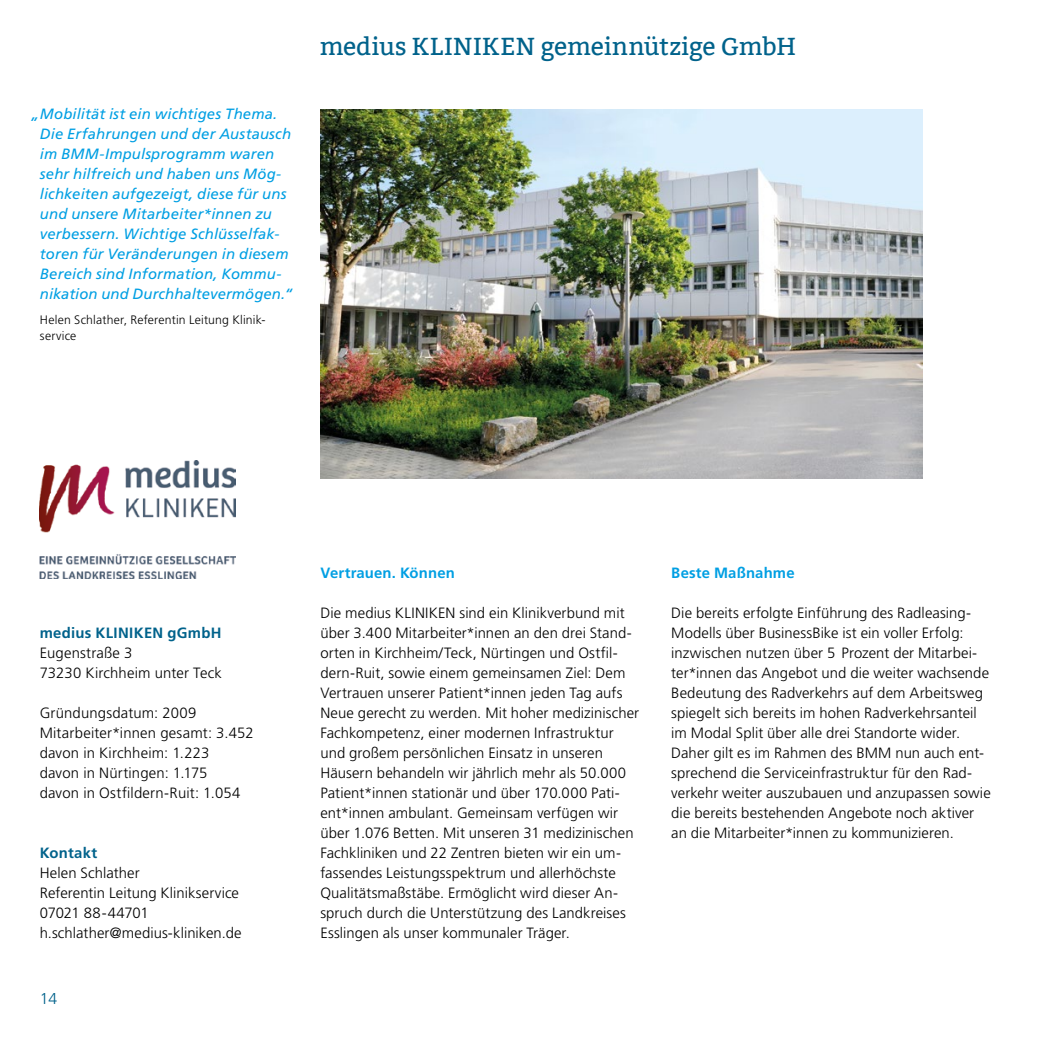
<style>
.page{position:relative;width:1042px;height:1042px;background:#fff}
.page>*{position:absolute;margin:0;border:0;box-sizing:border-box;transform-origin:0 0}
.t1{font:24.5px "Bitter";color:#00628b}
.t2{font:300 15.75px "Frutiger LT Pro";color:#00628b}
.t3{font:300 14.88px/19.9px "Frutiger LT Pro";letter-spacing:.005em;color:#000}
.t4{font:italic 14.88px/19.9px "Frutiger LT Pro";letter-spacing:.01em;color:#009fe3}
.t5{font:700 14.88px "Frutiger LT Pro";letter-spacing:.01em;color:#009fe3}
.t6{font:700 14.88px "Frutiger LT Pro";letter-spacing:.02em;color:#00628b}
.t7{font:300 12.25px/15.8px "Frutiger LT Pro";letter-spacing:.015em;color:#000}
</style>
<div class="page">
<img style="left:40px;top:461px;width:195px;height:117px">
<img style="left:320px;top:110px;width:602px;height:369px">
<p class="t4" style="left:40px;top:104px;width:254px;text-indent:-9px">„Mobilität ist ein wichtiges Thema.<br>Die Erfahrungen und der Austausch im BMM-Impulsprogramm waren sehr hilfreich und haben uns Mög&shy;lichkeiten aufgezeigt, diese für uns und unsere Mitarbeiter*innen zu verbessern. Wichtige Schlüsselfak&shy;toren für Veränderungen in diesem Bereich sind Information, Kommu&shy;nikation und Durchhaltevermögen.“</p>
<p class="t7" style="left:40px;top:312px;width:227px">Helen Schlather, Referentin Leitung Klinik&shy;service</p>
<h1 class="t1" style="left:320px;top:32px;width:478px">medius KLINIKEN gemeinnützige GmbH</h1>
<p class="t6" style="left:40px;top:624px;width:183px">medius KLINIKEN gGmbH</p>
<p class="t3" style="left:40px;top:643px;width:184px">Eugenstraße 3<br>73230 Kirchheim unter Teck</p>
<p class="t3" style="left:40px;top:703px;width:215px">Gründungsdatum: 2009<br>Mitarbeiter*innen gesamt: 3.452 davon in Kirchheim: 1.223<br>davon in Nürtingen: 1.175<br>davon in Ostfildern-Ruit: 1.054</p>
<p class="t6" style="left:40px;top:844px;width:59px">Kontakt</p>
<p class="t3" style="left:40px;top:863px;width:203px">Helen Schlather<br>Referentin Leitung Klinikservice<br>07021 88-44701 h.schlather@medius-kliniken.de</p>
<p class="t2" style="left:40px;top:989px;width:19px">14</p>
<p class="t5" style="left:320px;top:564px;width:136px">Vertrauen. Können</p>
<p class="t3" style="left:320px;top:603px;width:320px">Die medius KLINIKEN sind ein Klinikverbund mit über 3.400 Mitarbeiter*innen an den drei Stand&shy;orten in Kirchheim/Teck, Nürtingen und Ostfil&shy;dern-Ruit, sowie einem gemeinsamen Ziel: Dem Vertrauen unserer Patient*innen jeden Tag aufs Neue gerecht zu werden. Mit hoher medizinischer Fachkompetenz, einer modernen Infrastruktur und großem persönlichen Einsatz in unseren Häusern behandeln wir jährlich mehr als 50.000<br>Patient*innen stationär und über 170.000 Pati&shy;ent*innen ambulant. Gemeinsam verfügen wir über 1.076 Betten. Mit unseren 31 medizinischen Fachkliniken und 22 Zentren bieten wir ein um&shy;fassendes Leistungsspektrum und allerhöchste Qualitätsmaßstäbe. Ermöglicht wird dieser An&shy;spruch durch die Unterstützung des Landkreises Esslingen als unser kommunaler Träger.</p>
<p class="t5" style="left:671px;top:564px;width:125px">Beste Maßnahme</p>
<p class="t3" style="left:671px;top:603px;width:321px">Die bereits erfolgte Einführung des Radleasing-Modells über BusinessBike ist ein voller Erfolg: inzwischen nutzen über 5 Prozent der Mitarbei&shy;ter*innen das Angebot und die weiter wachsende Bedeutung des Radverkehrs auf dem Arbeitsweg spiegelt sich bereits im hohen Radverkehrsanteil im Modal Split über alle drei Standorte wider.<br>Daher gilt es im Rahmen des BMM nun auch ent&shy;sprechend die Serviceinfrastruktur für den Rad&shy;verkehr weiter auszubauen und anzupassen sowie die bereits bestehenden Angebote noch aktiver an die Mitarbeiter*innen zu kommunizieren.</p>
</div>
